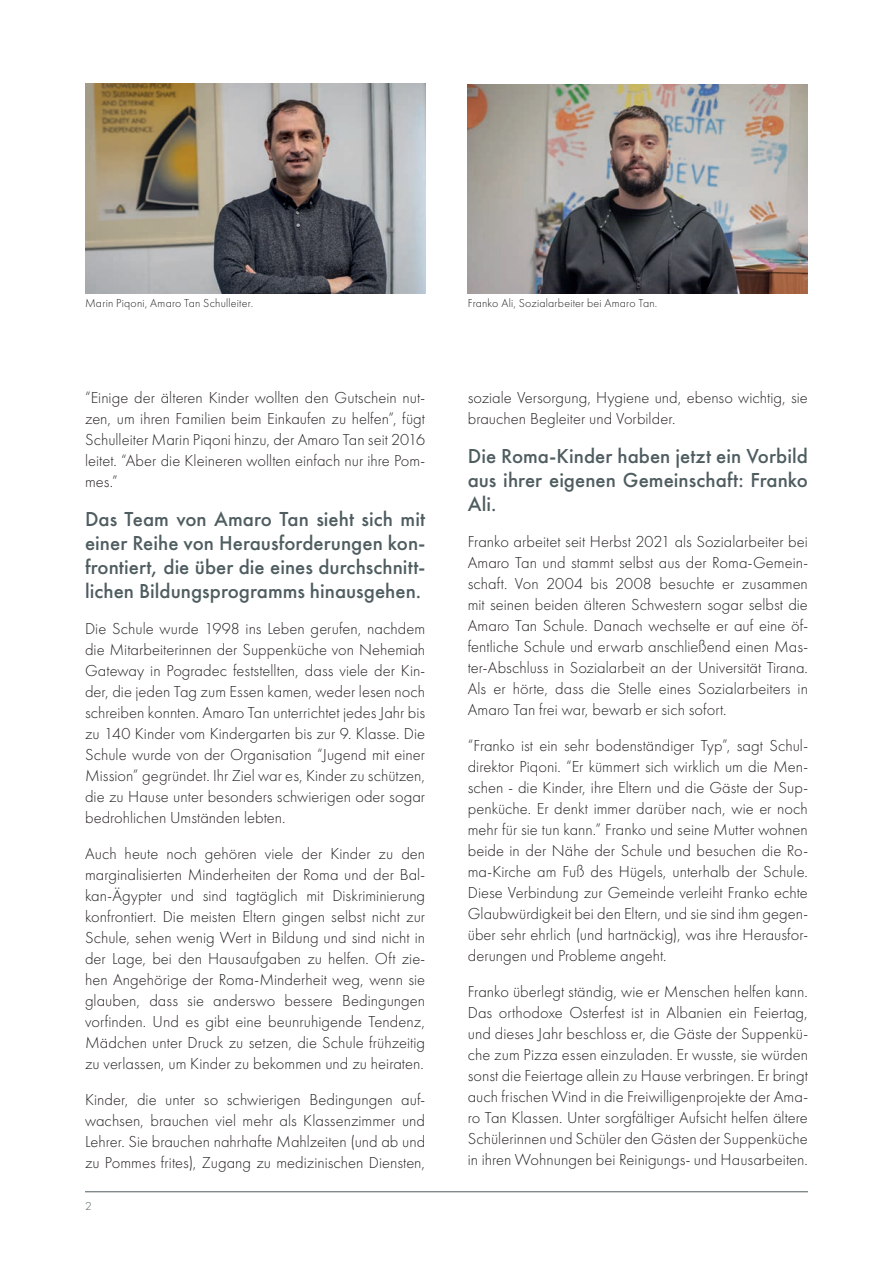
<style>
.page{position:relative;width:893px;height:1263px;background:#fff}
.page>*{position:absolute;margin:0;border:0;box-sizing:border-box;transform-origin:0 0}
.t1{font:500 21px/24px "Futura";color:#4f5d60;text-align:justify}
.t2{font:300 16.5px/21px "Futura";color:#231f20;text-align:justify}
.t3{font:300 12px "Futura";letter-spacing:.015em;color:#231f20}
.t4{font:300 12px "Futura";color:#4f5d60}
</style>
<div class="page">
<hr style="left:85px;top:1191px;width:723px;height:1px;background:#4f5d60">
<img style="left:85px;top:84px;width:340px;height:209px">
<img style="left:468px;top:85px;width:340px;height:208px">
<p class="t3" style="left:85px;top:296px;width:170px">Marin Piqoni, Amaro Tan Schulleiter.</p>
<p class="t3" style="left:468px;top:296px;width:191px">Franko Ali, Sozialarbeiter bei Amaro Tan.</p>
<p class="t2" style="left:85px;top:387px;width:342px">“Einige der älteren Kinder wollten den Gutschein nut&shy;zen, um ihren Familien beim Einkaufen zu helfen”, fügt Schulleiter Marin Piqoni hinzu, der Amaro Tan seit 2016 leitet. “Aber die Kleineren wollten einfach nur ihre Pom&shy;mes.”</p>
<p class="t1" style="left:85px;top:507px;width:342px">Das Team von Amaro Tan sieht sich mit einer Reihe von Herausforderungen kon&shy;frontiert, die über die eines durchschnitt&shy;lichen Bildungsprogramms hinausgehen.</p>
<p class="t2" style="left:85px;top:618px;width:342px">Die Schule wurde 1998 ins Leben gerufen, nachdem die Mitarbeiterinnen der Suppenküche von Nehemiah Gateway in Pogradec feststellten, dass viele der Kin&shy;der, die jeden Tag zum Essen kamen, weder lesen noch schreiben konnten. Amaro Tan unterrichtet jedes Jahr bis zu 140 Kinder vom Kindergarten bis zur 9. Klasse. Die Schule wurde von der Organisation “Jugend mit einer Mission” gegründet. Ihr Ziel war es, Kinder zu schützen, die zu Hause unter besonders schwierigen oder sogar bedrohlichen Umständen lebten.</p>
<p class="t2" style="left:85px;top:843px;width:342px">Auch heute noch gehören viele der Kinder zu den marginalisierten Minderheiten der Roma und der Bal&shy;kan-Ägypter und sind tagtäglich mit Diskriminierung konfrontiert. Die meisten Eltern gingen selbst nicht zur Schule, sehen wenig Wert in Bildung und sind nicht in der Lage, bei den Hausaufgaben zu helfen. Oft zie&shy;hen Angehörige der Roma-Minderheit weg, wenn sie glauben, dass sie anderswo bessere Bedingungen vorfinden. Und es gibt eine beunruhigende Tendenz, Mädchen unter Druck zu setzen, die Schule frühzeitig zu verlassen, um Kinder zu bekommen und zu heiraten.</p>
<p class="t2" style="left:85px;top:1089px;width:342px">Kinder, die unter so schwierigen Bedingungen auf&shy;wachsen, brauchen viel mehr als Klassenzimmer und Lehrer. Sie brauchen nahrhafte Mahlzeiten (und ab und zu Pommes frites), Zugang zu medizinischen Diensten,</p>
<p class="t4" style="left:85px;top:1199px;width:8px">2</p>
<p class="t2" style="left:468px;top:387px;width:342px">soziale Versorgung, Hygiene und, ebenso wichtig, sie brauchen Begleiter und Vorbilder.</p>
<p class="t1" style="left:468px;top:444px;width:342px">Die Roma-Kinder haben jetzt ein Vorbild aus ihrer eigenen Gemeinschaft: Franko Ali.</p>
<p class="t2" style="left:468px;top:531px;width:342px">Franko arbeitet seit Herbst 2021 als Sozialarbeiter bei Amaro Tan und stammt selbst aus der Roma-Gemein&shy;schaft. Von 2004 bis 2008 besuchte er zusammen mit seinen beiden älteren Schwestern sogar selbst die Amaro Tan Schule. Danach wechselte er auf eine öf&shy;fentliche Schule und erwarb anschließend einen Mas&shy;ter-Abschluss in Sozialarbeit an der Universität Tirana.<br>Als er hörte, dass die Stelle eines Sozialarbeiters in Amaro Tan frei war, bewarb er sich sofort.</p>
<p class="t2" style="left:468px;top:735px;width:342px">“Franko ist ein sehr bodenständiger Typ”, sagt Schul&shy;direktor Piqoni. “Er kümmert sich wirklich um die Men&shy;schen - die Kinder, ihre Eltern und die Gäste der Sup&shy;penküche. Er denkt immer darüber nach, wie er noch mehr für sie tun kann.” Franko und seine Mutter wohnen beide in der Nähe der Schule und besuchen die Ro&shy;ma-Kirche am Fuß des Hügels, unterhalb der Schule.<br>Diese Verbindung zur Gemeinde verleiht Franko echte Glaubwürdigkeit bei den Eltern, und sie sind ihm gegen&shy;über sehr ehrlich (und hartnäckig), was ihre Herausfor&shy;derungen und Probleme angeht.</p>
<p class="t2" style="left:468px;top:981px;width:342px">Franko überlegt ständig, wie er Menschen helfen kann.<br>Das orthodoxe Osterfest ist in Albanien ein Feiertag, und dieses Jahr beschloss er, die Gäste der Suppenkü&shy;che zum Pizza essen einzuladen. Er wusste, sie würden sonst die Feiertage allein zu Hause verbringen. Er bringt auch frischen Wind in die Freiwilligenprojekte der Ama&shy;ro Tan Klassen. Unter sorgfältiger Aufsicht helfen ältere Schülerinnen und Schüler den Gästen der Suppenküche in ihren Wohnungen bei Reinigungs- und Hausarbeiten.</p>
</div>
